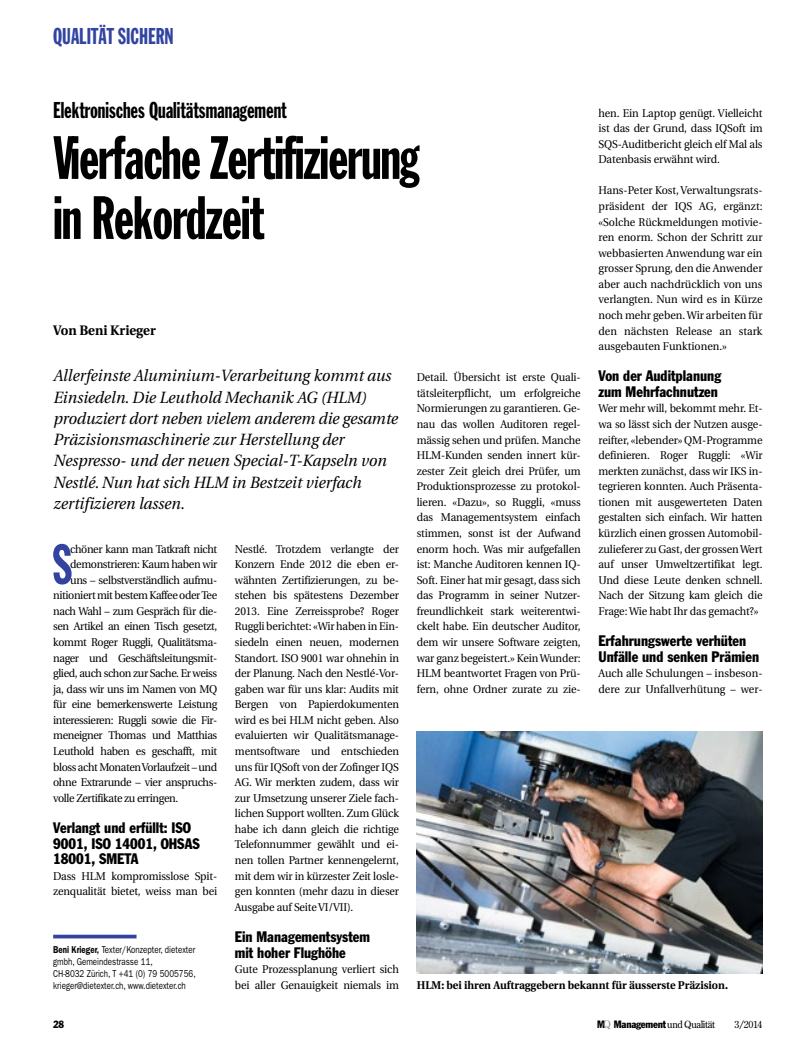
<style>
.page{position:relative;width:798px;height:1053px;background:#fff}
.page>*{position:absolute;margin:0;border:0;box-sizing:border-box;transform-origin:0 0}
.t1{font:60px/60px "Franklin Gothic LT Extra Cond";letter-spacing:-.015em;color:#000;scale:.95 1}
.t2{font:55px "Franklin Gothic LT Extra Cond";color:#3244a0;scale:.95 1}
.t3{font:22.5px "Franklin Gothic LT Extra Cond";color:#000;scale:.95 1}
.t4{font:22.5px "Franklin Gothic LT Extra Cond";color:#3244a0;scale:.95 1}
.t5{font:italic 16.25px/21.2px "Utopia";color:#000;scale:.95 1}
.t6{font:condensed 15px/15.6px "Franklin Gothic LT";color:#000;scale:.95 1}
.t7{font:700 13.75px "Utopia";color:#000;scale:.95 1}
.t8{font:11.25px/15.5px "Utopia";letter-spacing:-.01em;color:#000;scale:.95 1}
.t9{font:11.25px "Utopia";letter-spacing:-.035em;color:#000;scale:.95 1}
.t10{font:700 11.25px "Utopia";color:#000;scale:.95 1}
.t11{font:condensed 10.5px "Franklin Gothic LT";letter-spacing:-.025em;color:#000}
.t12{font:condensed 10.38px "Franklin Gothic LT";color:#000}
.t13{font:10px/11.9px "Franklin Gothic LT";color:#000;scale:.8 1}
.t14{font:9.88px "Century Old Style LT";color:#000}
.s1{font-weight:600}
.s2{font-family:"Century Old Style LT";font-stretch:normal;color:#8d8d8d}
.s3{font-family:"Century Old Style LT";font-stretch:normal;font-size:9.88px}
</style>
<div class="page">
<img style="left:416px;top:731px;width:346px;height:241px">
<svg style="left:53px;top:934px;width:83px;height:4px"></svg>
<h3 class="t4" style="left:53px;top:24px;width:128px">QUALITÄT SICHERN</h3>
<h3 class="t3" style="left:53px;top:98px;width:247px">Elektronisches Qualitätsmanagement</h3>
<h1 class="t1" style="left:53px;top:129px;width:386px">Vierfache Zertifizierung in Rekordzeit</h1>
<p class="t8" style="left:598px;top:105px;width:174px;text-align:justify">hen. Ein Laptop genügt. Vielleicht ist das der Grund, dass IQSoft im SQS-Auditbericht gleich elf Mal als Datenbasis erwähnt wird.</p>
<p class="t8" style="left:598px;top:183px;width:174px;text-align:justify">Hans-Peter Kost, Verwaltungsrats&shy;präsident der IQS AG, ergänzt: «Solche Rückmeldungen motivie&shy;ren enorm. Schon der Schritt zur webbasierten Anwendung war ein grosser Sprung, den die Anwender aber auch nachdrücklich von uns verlangten. Nun wird es in Kürze noch mehr geben. Wir arbeiten für den nächsten Release an stark ausgebauten Funktionen.»</p>
<h3 class="t6" style="left:598px;top:368px;width:131px">Von der Auditplanung zum Mehrfachnutzen</h3>
<p class="t8" style="left:598px;top:401px;width:174px;text-align:justify">Wer mehr will, bekommt mehr. Et&shy;wa so lässt sich der Nutzen ausge&shy;reifter, «lebender» QM-Programme definieren. Roger Ruggli: «Wir merkten zunächst, dass wir IKS in&shy;tegrieren konnten. Auch Präsenta&shy;tionen mit ausgewerteten Daten gestalten sich einfach. Wir hatten kürzlich einen grossen Automobil&shy;zulieferer zu Gast, der grossen Wert auf unser Umweltzertifikat legt.<br>Und diese Leute denken schnell.<br>Nach der Sitzung kam gleich die Frage: Wie habt Ihr das gemacht?»</p>
<h3 class="t6" style="left:598px;top:632px;width:170px">Erfahrungswerte verhüten<br>Unfälle und senken Prämien</h3>
<p class="t8" style="left:598px;top:665px;width:174px">Auch alle Schulungen – insbeson&shy;dere zur Unfallverhütung – wer-</p>
<p class="t7" style="left:53px;top:322px;width:109px">Von Beni Krieger</p>
<p class="t5" style="left:53px;top:365px;width:364px">Allerfeinste Aluminium-Verarbeitung kommt aus Einsiedeln. Die Leuthold Mechanik AG (HLM) produziert dort neben vielem anderem die gesamte Präzisionsmaschinerie zur Herstellung der Nespresso- und der neuen Special-T-Kapseln von Nestlé. Nun hat sich HLM in Bestzeit vierfach zertifizieren lassen.</p>
<h2 class="t2" style="left:53px;top:534px;width:22px">S</h2>
<p class="t9" style="left:70px;top:542px;width:156px">chöner kann man Tatkraft nicht</p>
<p class="t8" style="left:416px;top:370px;width:174px">Detail. Übersicht ist erste Quali&shy;tätsleiterpflicht, um erfolgreiche Normierungen zu garantieren. Ge&shy;nau das wollen Auditoren regel&shy;mässig sehen und prüfen. Manche HLM-Kunden senden innert kür&shy;zester Zeit gleich drei Prüfer, um Produktionsprozesse zu protokol&shy;lieren. «Dazu», so Ruggli, «muss das Managementsystem einfach stimmen, sonst ist der Aufwand enorm hoch. Was mir aufgefallen ist: Manche Auditoren kennen IQ-Soft. Einer hat mir gesagt, dass sich das Programm in seiner Nutzer&shy;freundlichkeit stark weiterentwi&shy;ckelt habe. Ein deutscher Auditor, dem wir unsere Software zeigten, war ganz begeistert.» Kein Wunder:<br>HLM beantwortet Fragen von Prü&shy;fern, ohne Ordner zurate zu zie-</p>
<p class="t8" style="left:235px;top:541px;width:174px;text-align:justify">Nestlé. Trotzdem verlangte der Konzern Ende 2012 die eben er&shy;wähnten Zertifizierungen, zu be&shy;stehen bis spätestens Dezember 2013. Eine Zerreissprobe? Roger Ruggli berichtet: «Wir haben in Ein&shy;siedeln einen neuen, modernen Standort. ISO 9001 war ohnehin in der Planung. Nach den Nestlé-Vor&shy;gaben war für uns klar: Audits mit Bergen von Papierdokumenten wird es bei HLM nicht geben. Also evaluierten wir Qualitätsmanage&shy;mentsoftware und entschieden uns für IQSoft von der Zofinger IQS AG. Wir merkten zudem, dass wir zur Umsetzung unserer Ziele fach&shy;lichen Support wollten. Zum Glück habe ich dann gleich die richtige Telefonnummer gewählt und ei&shy;nen tollen Partner kennengelernt, mit dem wir in kürzester Zeit losle&shy;gen konnten (mehr dazu in dieser Ausgabe auf Seite VI/VII).</p>
<h3 class="t6" style="left:235px;top:928px;width:144px">Ein Managementsystem mit hoher Flughöhe</h3>
<p class="t8" style="left:235px;top:961px;width:174px">Gute Prozessplanung verliert sich bei aller Genauigkeit niemals im</p>
<p class="t9" style="left:70px;top:558px;width:156px">demonstrieren: Kaum haben wir</p>
<p class="t9" style="left:70px;top:573px;width:156px">uns – selbstverständlich aufmu-</p>
<p class="t9" style="left:53px;top:589px;width:174px">nitioniert mit bestem Kaffee oder Tee</p>
<p class="t9" style="left:53px;top:605px;width:174px">nach Wahl – zum Gespräch für die-</p>
<p class="t9" style="left:53px;top:620px;width:174px">sen Artikel an einen Tisch gesetzt,</p>
<p class="t9" style="left:53px;top:636px;width:174px">kommt Roger Ruggli, Qualitätsma-</p>
<p class="t9" style="left:53px;top:651px;width:174px">nager und Geschäftsleitungsmit-</p>
<p class="t9" style="left:53px;top:667px;width:174px">glied, auch schon zur Sache. Er weiss</p>
<p class="t9" style="left:53px;top:682px;width:174px">ja, dass wir uns im Namen von MQ</p>
<p class="t9" style="left:53px;top:698px;width:174px">für eine bemerkenswerte Leistung</p>
<p class="t9" style="left:53px;top:713px;width:174px">interessieren: Ruggli sowie die Fir-</p>
<p class="t9" style="left:53px;top:729px;width:174px">meneigner Thomas und Matthias</p>
<p class="t9" style="left:53px;top:745px;width:174px">Leuthold haben es geschafft, mit</p>
<p class="t9" style="left:53px;top:760px;width:174px">bloss acht Monaten Vorlaufzeit – und</p>
<p class="t9" style="left:53px;top:776px;width:174px">ohne Extrarunde – vier anspruchs-</p>
<p class="t9" style="left:53px;top:791px;width:133px">volle Zertifikate zu erringen.</p>
<h3 class="t6" style="left:53px;top:819px;width:156px">Verlangt und erfüllt: ISO<br>9001, ISO 14001, OHSAS<br>18001, SMETA</h3>
<p class="t8" style="left:53px;top:868px;width:174px">Dass HLM kompromisslose Spit&shy;zenqualität bietet, weiss man bei</p>
<p class="t13" style="left:53px;top:943px;width:180px"><span class="s1">Beni Krieger,</span> Texter/Konzepter, dietexter gmbh, Gemeindestrasse 11,<br>CH-8032 Zürich, T +41 (0) 79 5005756, krieger@dietexter.ch, www.dietexter.ch</p>
<p class="t10" style="left:416px;top:978px;width:329px">HLM: bei ihren Auftraggebern bekannt für äusserste Präzision.</p>
<p class="t12" style="left:53px;top:1017px;width:12px">28</p>
<p class="t11" style="left:597px;top:1017px;width:120px">M<span class="s2">Q</span> Management <span class="s3">und Qualität</span></p>
<p class="t14" style="left:734px;top:1017px;width:29px">3/2014</p>
</div>
